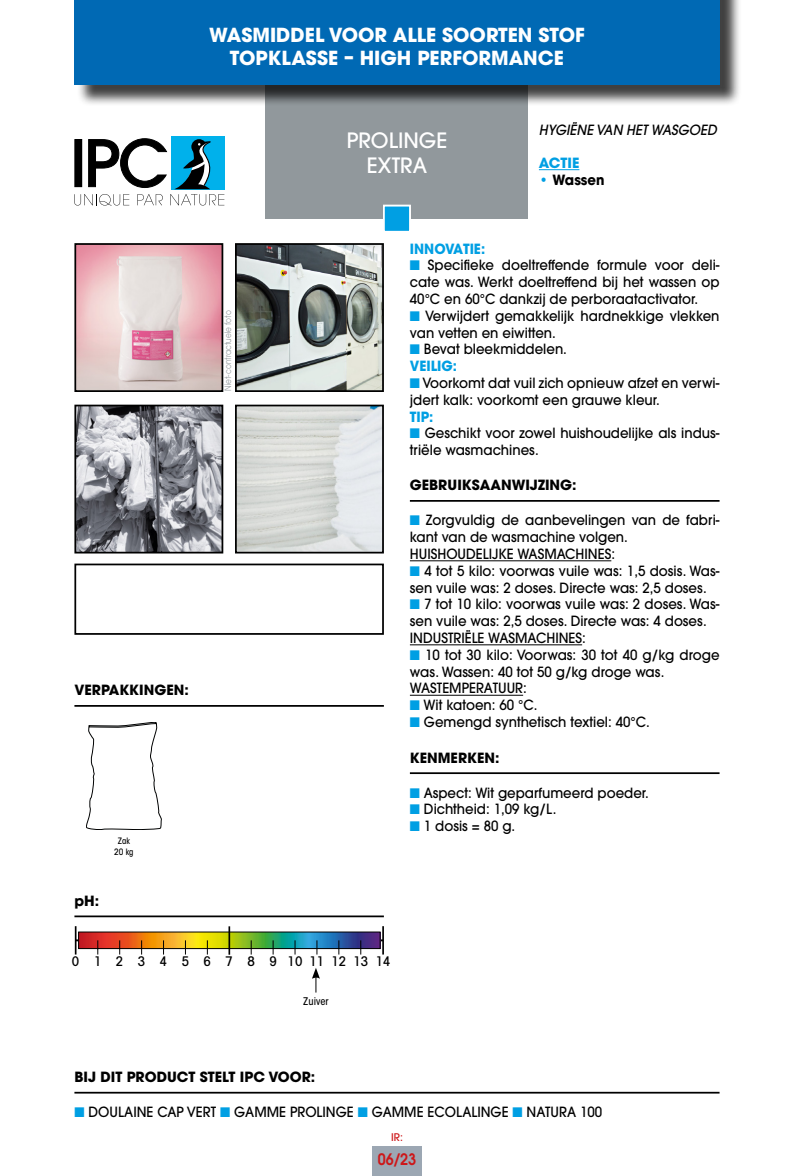
<style>
.page{position:relative;width:794px;height:1176px;background:#fff}
.page>*{position:absolute;margin:0;border:0;box-sizing:border-box;transform-origin:0 0}
.t1{font:500 21px "ITC Avant Garde Std";color:#fff}
.t2{font:700 19.25px "ITC Avant Garde Std";color:#fff}
.t3{font:600 15.75px "ITC Avant Garde Std";color:#cd1719;scale:.9 1}
.t4{font:500 14px/16.8px "ITC Avant Garde Std";color:#000;scale:.95 1}
.t5{font:700 14px "ITC Avant Garde Std";color:#000}
.t6{font:700 14px "ITC Avant Garde Std";color:#009fe3;scale:.95 1}
.t7{font:italic 500 14px "ITC Avant Garde Std";color:#000;scale:.95 1}
.t8{font:700 14px "ITC Avant Garde Std";color:#000;scale:.95 1}
.t9{font:700 14px "ITC Avant Garde Std";color:#009fe3}
.t10{font:500 condensed 13.3px "Avant Garde";letter-spacing:.265em;color:#000}
.t11{font:500 condensed 10.5px "ITC Avant Garde Std";color:#000}
.t12{font:500 10.5px "ITC Avant Garde Std";color:#cd1719}
.t13{font:8.75px "ITC Avant Garde Std";color:#91989c;scale:.85 1}
.t14{font:500 condensed 8.75px "ITC Avant Garde Std";color:#000}
.s1{color:#009fe3}
</style>
<div class="page">
<div style="left:74px;top:563px;width:310px;height:72px;border:2px solid #000"></div>
<div style="left:266px;top:79px;width:262px;height:140px;background:#91989c"></div>
<div style="left:77px;top:0;width:664px;height:106px;background:#000;opacity:.75"></div>
<div style="left:74px;top:0;width:645px;height:84px;background:#0069b4"></div>
<div style="left:372px;top:1146px;width:50px;height:30px;background:#9ca7b3"></div>
<div style="left:171px;top:136px;width:53px;height:53px;background:#00b1eb"></div>
<svg style="left:74px;top:138px;width:150px;height:67px"></svg>
<hr style="left:410px;top:560px;width:201px;height:1px;background:#000">
<hr style="left:410px;top:644px;width:172px;height:1px;background:#000">
<hr style="left:410px;top:695px;width:113px;height:1px;background:#000">
<hr style="left:74px;top:705px;width:310px;height:2px;background:#000">
<hr style="left:410px;top:500px;width:309px;height:2px;background:#000">
<hr style="left:410px;top:772px;width:309px;height:2px;background:#000">
<hr style="left:74px;top:1092px;width:645px;height:1px;background:#000">
<hr style="left:74px;top:915px;width:310px;height:2px;background:#000">
<hr style="left:76px;top:939px;width:307px;height:2px;background:#000">
<svg style="left:75px;top:926px;width:306px;height:29px"></svg>
<hr style="left:228px;top:926px;width:2px;height:28px;background:#000">
<hr style="left:382px;top:926px;width:2px;height:28px;background:#000">
<div style="left:383px;top:205px;width:28px;height:28px;background:#009fe3;border:2px solid #fff"></div>
<hr style="left:539px;top:169px;width:40px;height:1px;background:#009fe3">
<img style="left:77px;top:246px;width:143px;height:143px">
<div style="left:74px;top:243px;width:149px;height:149px;border:2px solid #000"></div>
<img style="left:77px;top:408px;width:143px;height:142px">
<div style="left:74px;top:405px;width:149px;height:148px;border:2px solid #000"></div>
<img style="left:238px;top:246px;width:143px;height:143px">
<div style="left:235px;top:243px;width:149px;height:149px;border:2px solid #000"></div>
<img style="left:238px;top:408px;width:143px;height:142px">
<div style="left:235px;top:405px;width:149px;height:148px;border:2px solid #000"></div>
<svg style="left:312px;top:968px;width:8px;height:24px"></svg>
<svg style="left:86px;top:722px;width:75px;height:107px"></svg>
<p class="t2" style="left:209px;top:22px;width:377px">WASMIDDEL VOOR ALLE SOORTEN STOF</p>
<p class="t2" style="left:230px;top:45px;width:336px">TOPKLASSE – HIGH PERFORMANCE</p>
<p class="t13" style="left:223px;top:391px;width:96px;rotate:-90deg">Niet-contractuele foto</p>
<p class="t5" style="left:74px;top:681px;width:116px">VERPAKKINGEN:</p>
<p class="t5" style="left:74px;top:891px;width:26px">pH:</p>
<p class="t14" style="left:118px;top:836px;width:14px">Zak</p>
<p class="t14" style="left:114px;top:846px;width:21px">20 kg</p>
<p class="t1" style="left:347px;top:127px;width:102px">PROLINGE</p>
<p class="t1" style="left:367px;top:152px;width:62px">EXTRA</p>
<p class="t7" style="left:539px;top:121px;width:189px">HYGIËNE VAN HET WASGOED</p>
<p class="t9" style="left:539px;top:154px;width:42px">ACTIE</p>
<p class="t8" style="left:539px;top:171px;width:71px"><span class="s1">•</span> Wassen</p>
<p class="t6" style="left:410px;top:239px;width:81px">INNOVATIE:</p>
<p class="t4" style="left:410px;top:257px;width:327px;text-align:justify"><span class="s1">■</span> Specifieke doeltreffende formule voor deli&shy;cate was. Werkt doeltreffend bij het wassen op 40°C en 60°C dankzij de perboraatactivator.</p>
<p class="t4" style="left:410px;top:307px;width:327px"><span class="s1">■</span> Verwijdert gemakkelijk hardnekkige vlekken van vetten en eiwitten.</p>
<p class="t4" style="left:410px;top:341px;width:167px"><span class="s1">■</span> Bevat bleekmiddelen.</p>
<p class="t6" style="left:410px;top:357px;width:51px">VEILIG:</p>
<p class="t4" style="left:410px;top:374px;width:327px"><span class="s1">■</span> Voorkomt dat vuil zich opnieuw afzet en verwi&shy;jdert kalk: voorkomt een grauwe kleur.</p>
<p class="t6" style="left:410px;top:407px;width:26px">TIP:</p>
<p class="t4" style="left:410px;top:425px;width:327px"><span class="s1">■</span> Geschikt voor zowel huishoudelijke als indus&shy;triële wasmachines.</p>
<p class="t5" style="left:410px;top:476px;width:168px">GEBRUIKSAANWIJZING:</p>
<p class="t4" style="left:410px;top:512px;width:327px"><span class="s1">■</span> Zorgvuldig de aanbevelingen van de fabri&shy;kant van de wasmachine volgen.</p>
<p class="t4" style="left:410px;top:545px;width:217px">HUISHOUDELIJKE WASMACHINES:</p>
<p class="t4" style="left:410px;top:562px;width:327px"><span class="s1">■</span> 4 tot 5 kilo: voorwas vuile was: 1,5 dosis. Was&shy;sen vuile was: 2 doses. Directe was: 2,5 doses.</p>
<p class="t4" style="left:410px;top:596px;width:327px"><span class="s1">■</span> 7 tot 10 kilo: voorwas vuile was: 2 doses. Was&shy;sen vuile was: 2,5 doses. Directe was: 4 doses.</p>
<p class="t4" style="left:410px;top:629px;width:187px">INDUSTRIËLE WASMACHINES:</p>
<p class="t4" style="left:410px;top:646px;width:327px"><span class="s1">■</span> 10 tot 30 kilo: Voorwas: 30 tot 40 g/kg droge was. Wassen: 40 tot 50 g/kg droge was.</p>
<p class="t4" style="left:410px;top:680px;width:125px">WASTEMPERATUUR:</p>
<p class="t4" style="left:410px;top:696px;width:136px"><span class="s1">■</span> Wit katoen: 60 °C.</p>
<p class="t4" style="left:410px;top:713px;width:254px"><span class="s1">■</span> Gemengd synthetisch textiel: 40°C.</p>
<p class="t5" style="left:410px;top:748px;width:91px">KENMERKEN:</p>
<p class="t4" style="left:410px;top:784px;width:253px"><span class="s1">■</span> Aspect: Wit geparfumeerd poeder.</p>
<p class="t4" style="left:410px;top:801px;width:156px"><span class="s1">■</span> Dichtheid: 1,09 kg/L.</p>
<p class="t4" style="left:410px;top:817px;width:112px"><span class="s1">■</span> 1 dosis = 80 g.</p>
<p class="t10" style="left:72px;top:953px;width:320px">0 1 2 3 4 5 6 7 8 91011121314</p>
<p class="t11" style="left:303px;top:994px;width:27px">Zuiver</p>
<p class="t5" style="left:74px;top:1067px;width:242px">BIJ DIT PRODUCT STELT IPC VOOR:</p>
<p class="t4" style="left:74px;top:1103px;width:557px"><span class="s1">■</span> DOULAINE CAP VERT <span class="s1">■</span> GAMME PROLINGE <span class="s1">■</span> GAMME ECOLALINGE <span class="s1">■</span> NATURA 100</p>
<p class="t12" style="left:391px;top:1130px;width:13px">IR:</p>
<p class="t3" style="left:378px;top:1149px;width:44px">06/23</p>
</div>
